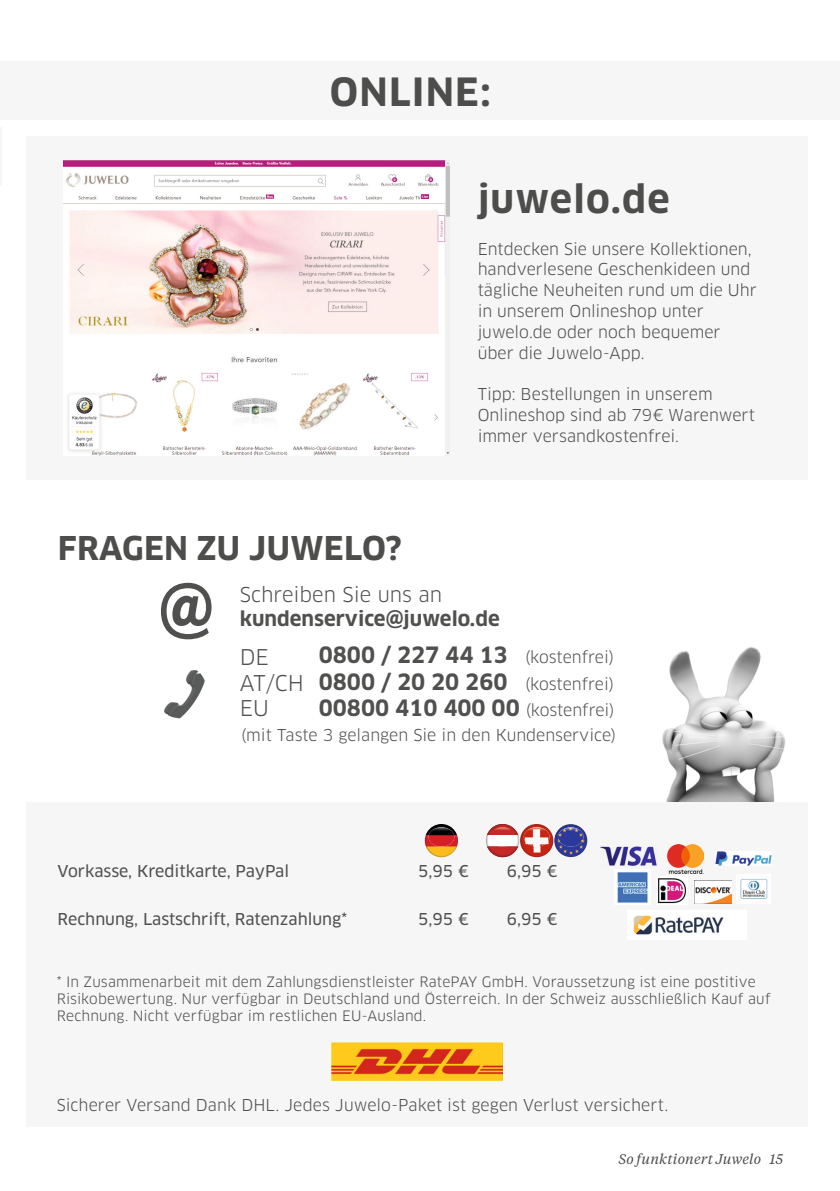
<style>
.page{position:relative;width:840px;height:1191px;background:#fff}
.page>*{position:absolute;margin:0;border:0;box-sizing:border-box;transform-origin:0 0}
.t1{font:700 62px "Clan Pro";color:#50504f}
.t2{font:700 38px "Clan Pro";letter-spacing:.03em;color:#4d4d4c}
.t3{font:700 32px "Clan Pro";letter-spacing:.01em;color:#4d4d4c}
.t4{font:700 22px/26.4px "Clan Pro";color:#50504f;text-align:justify}
.t5{font:21.2px/25.4px "Clan Pro";color:#50504f}
.t6{font:700 20px "Clan Pro";color:#50504f}
.t7{font:20px "Clan Pro";color:#50504f}
.t8{font:16px/20.8px "Clan Pro";color:#4d4d4c}
.t9{font:16px "Clan Pro News";color:#50504f}
.t10{font:16px "Clan Pro";color:#50504f}
.t11{font:14px/16.8px "Clan Pro";letter-spacing:.01em;color:#4d4d4c}
.t12{font:italic 14px "Tiempos Text";letter-spacing:.01em;color:#4d4d4c}
.s1{font-weight:400;font-size:16px}
</style>
<div class="page">
<img style="left:662px;top:647px;width:123px;height:155px">
<div style="left:0;top:62px;width:839px;height:58px;background:#f6f6f6"></div>
<hr style="left:0;top:127px;width:1px;height:58px;background:#f6f6f6">
<div style="left:26px;top:136px;width:781px;height:343px;background:#f6f6f6"></div>
<div style="left:26px;top:802px;width:781px;height:325px;background:#f6f6f6"></div>
<img style="left:331px;top:1042px;width:171px;height:38px">
<img style="left:447px;top:840px;width:11px;height:4px">
<img style="left:424px;top:824px;width:17px;height:27px">
<img style="left:428px;top:837px;width:19px;height:9px">
<img style="left:486px;top:824px;width:33px;height:16px">
<img style="left:489px;top:827px;width:26px;height:13px">
<svg style="left:486px;top:840px;width:33px;height:17px"></svg>
<img style="left:520px;top:824px;width:34px;height:33px">
<img style="left:523px;top:827px;width:26px;height:19px">
<img style="left:554px;top:824px;width:33px;height:33px">
<img style="left:557px;top:837px;width:17px;height:9px">
<img style="left:600px;top:846px;width:56px;height:20px">
<img style="left:667px;top:844px;width:36px;height:29px">
<img style="left:715px;top:851px;width:55px;height:14px">
<img style="left:633px;top:915px;width:91px;height:20px">
<img style="left:63px;top:161px;width:386px;height:294px">
<img style="left:164px;top:670px;width:41px;height:49px">
<img style="left:658px;top:878px;width:28px;height:25px">
<img style="left:617px;top:872px;width:31px;height:31px">
<img style="left:740px;top:879px;width:28px;height:20px">
<img style="left:694px;top:880px;width:37px;height:23px">
<h2 class="t2" style="left:329px;top:70px;width:162px">ONLINE:</h2>
<h2 class="t2" style="left:477px;top:177px;width:193px">juwelo.de</h2>
<p class="t8" style="left:477px;top:238px;width:280px">Entdecken Sie unsere Kollektionen, handverlesene Geschenkideen und tägliche Neuheiten rund um die Uhr in unserem Onlineshop unter juwelo.de oder noch bequemer über die Juwelo-App.</p>
<p class="t8" style="left:477px;top:384px;width:279px">Tipp: Bestellungen in unserem<br>Onlineshop sind ab 79€ Warenwert immer versandkostenfrei.</p>
<h3 class="t3" style="left:58px;top:529px;width:345px">FRAGEN ZU JUWELO?</h3>
<p class="t7" style="left:240px;top:582px;width:204px">Schreiben Sie uns an</p>
<p class="t6" style="left:240px;top:606px;width:261px">kundenservice@juwelo.de</p>
<h3 class="t5" style="left:240px;top:644px;width:66px">DE<br>AT/CH<br>EU</h3>
<h1 class="t1" style="left:158px;top:573px;width:57px">@</h1>
<h3 class="t4" style="left:318px;top:642px;width:297px">0800 / 227 44 13 <span class="s1">(kostenfrei)<br></span>0800 / 20 20 260 <span class="s1">(kostenfrei)<br></span>00800 410 400 00 <span class="s1">(kostenfrei)</span></h3>
<p class="t10" style="left:241px;top:726px;width:376px">(mit Taste 3 gelangen Sie in den Kundenservice)</p>
<p class="t9" style="left:58px;top:861px;width:233px">Vorkasse, Kreditkarte, PayPal</p>
<p class="t9" style="left:418px;top:861px;width:52px">5,95 €</p>
<p class="t9" style="left:506px;top:861px;width:52px">6,95 €</p>
<p class="t9" style="left:58px;top:909px;width:291px">Rechnung, Lastschrift, Ratenzahlung*</p>
<p class="t9" style="left:418px;top:909px;width:52px">5,95 €</p>
<p class="t9" style="left:506px;top:909px;width:52px">6,95 €</p>
<p class="t11" style="left:57px;top:973px;width:715px">* In Zusammenarbeit mit dem Zahlungsdienstleister RatePAY GmbH. Voraussetzung ist eine postitive<br>Risikobewertung. Nur verfügbar in Deutschland und Österreich. In der Schweiz ausschließlich Kauf auf<br>Rechnung. Nicht verfügbar im restlichen EU-Ausland.</p>
<p class="t8" style="left:57px;top:1095px;width:612px">Sicherer Versand Dank DHL. Jedes Juwelo-Paket ist gegen Verlust versichert.</p>
<p class="t12" style="left:618px;top:1149px;width:166px">So funktionert Juwelo 15</p>
</div>
